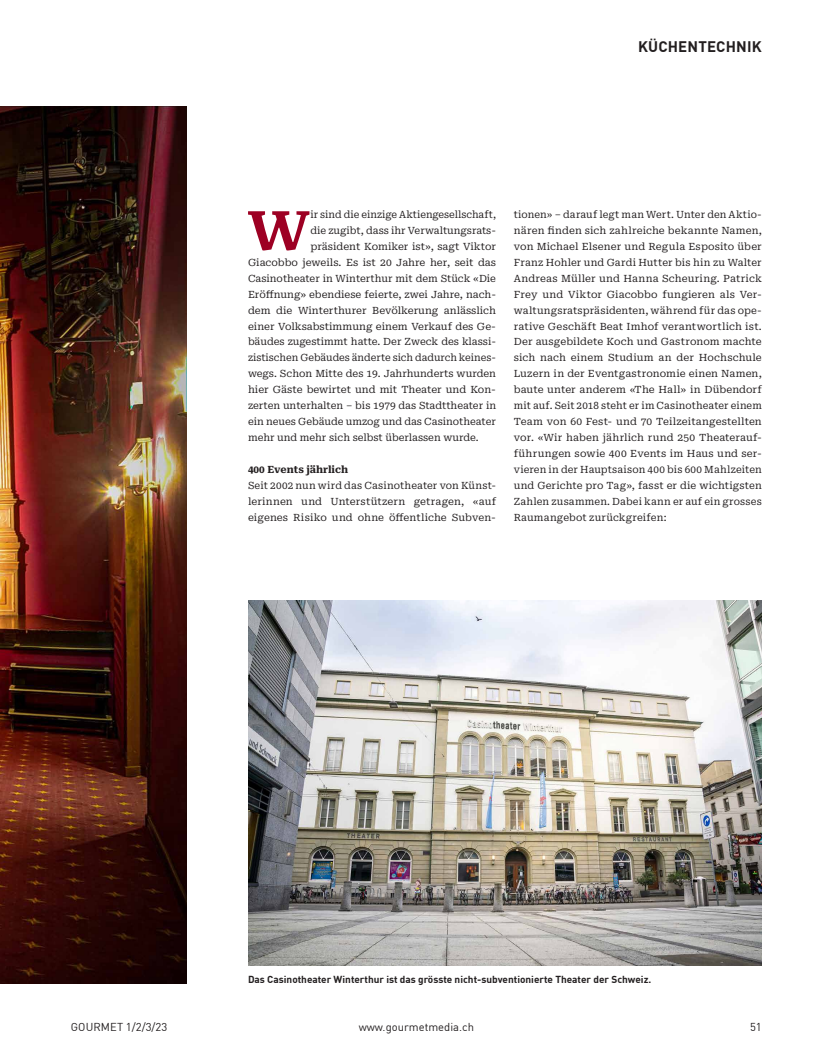
<style>
.page{position:relative;width:815px;height:1063px;background:#fff}
.page>*{position:absolute;margin:0;border:0;box-sizing:border-box;transform-origin:0 0}
.t1{font:700 58px "Franziska OT";color:#9d0023}
.t2{font:700 15px "DINOT";letter-spacing:.01em;color:#231f20}
.t3{font:11.25px "DINOT";color:#231f20}
.t4{font:10px/16px "Roboto Serif";color:#231f20;text-align:justify}
.t5{font:700 10px "DINOT";color:#231f20}
.t6{font:700 10px "Roboto Serif";color:#231f20}
</style>
<div class="page">
<img style="left:248px;top:601px;width:514px;height:364px">
<img style="left:0;top:106px;width:186px;height:877px">
<h2 class="t2" style="left:638px;top:35px;width:125px">KÜCHENTECHNIK</h2>
<h1 class="t1" style="left:247px;top:196px;width:65px">W</h1>
<p class="t4" style="left:310px;top:206px;width:187px">ir sind die einzige Aktiengesellschaft,</p>
<p class="t4" style="left:310px;top:222px;width:187px">die zugibt, dass ihr Verwaltungsrats-</p>
<p class="t4" style="left:310px;top:238px;width:187px">präsident Komiker ist», sagt Viktor</p>
<p class="t4" style="left:248px;top:254px;width:250px">Giacobbo jeweils. Es ist 20 Jahre her, seit das</p>
<p class="t4" style="left:248px;top:269px;width:250px">Casinotheater in Winterthur mit dem Stück «Die</p>
<p class="t4" style="left:248px;top:285px;width:250px">Eröffnung» ebendiese feierte, zwei Jahre, nach-</p>
<p class="t4" style="left:248px;top:301px;width:250px">dem die Winterthurer Bevölkerung anlässlich</p>
<p class="t4" style="left:248px;top:317px;width:250px">einer Volksabstimmung einem Verkauf des Ge-</p>
<p class="t4" style="left:248px;top:333px;width:250px">bäudes zugestimmt hatte. Der Zweck des klassi-</p>
<p class="t4" style="left:248px;top:349px;width:250px">zistischen Gebäudes änderte sich dadurch keines-</p>
<p class="t4" style="left:248px;top:365px;width:250px">wegs. Schon Mitte des 19. Jahrhunderts wurden</p>
<p class="t4" style="left:248px;top:381px;width:250px">hier Gäste bewirtet und mit Theater und Kon-</p>
<p class="t4" style="left:248px;top:397px;width:250px">zerten unterhalten – bis 1979 das Stadttheater in</p>
<p class="t4" style="left:248px;top:413px;width:250px">ein neues Gebäude umzog und das Casinotheater</p>
<p class="t4" style="left:248px;top:429px;width:232px">mehr und mehr sich selbst überlassen wurde.</p>
<p class="t6" style="left:248px;top:462px;width:102px">400 Events jährlich</p>
<p class="t4" style="left:248px;top:477px;width:250px">Seit 2002 nun wird das Casinotheater von Künst&shy;lerinnen und Unterstützern getragen, «auf eigenes Risiko und ohne öffentliche Subven-</p>
<p class="t4" style="left:514px;top:206px;width:250px">tionen» – darauf legt man Wert. Unter den Aktio&shy;nären finden sich zahlreiche bekannte Namen, von Michael Elsener und Regula Esposito über Franz Hohler und Gardi Hutter bis hin zu Walter Andreas Müller und Hanna Scheuring. Patrick Frey und Viktor Giacobbo fungieren als Ver&shy;waltungsratspräsidenten, während für das ope&shy;rative Geschäft Beat Imhof verantwortlich ist.<br>Der ausgebildete Koch und Gastronom machte sich nach einem Studium an der Hochschule Luzern in der Eventgastronomie einen Namen, baute unter anderem «The Hall» in Dübendorf mit auf. Seit 2018 steht er im Casinotheater einem Team von 60 Fest- und 70 Teilzeitangestellten vor. «Wir haben jährlich rund 250 Theaterauf&shy;führungen sowie 400 Events im Haus und ser&shy;vieren in der Hauptsaison 400 bis 600 Mahlzeiten und Gerichte pro Tag», fasst er die wichtigsten Zahlen zusammen. Dabei kann er auf ein grosses Raumangebot zurückgreifen:</p>
<p class="t5" style="left:248px;top:972px;width:405px">Das Casinotheater Winterthur ist das grösste nicht-subventionierte Theater der Schweiz.</p>
<p class="t3" style="left:71px;top:1018px;width:98px">GOURMET 1/2/3/23</p>
<p class="t3" style="left:359px;top:1018px;width:117px">www.gourmetmedia.ch</p>
<p class="t3" style="left:750px;top:1018px;width:13px">51</p>
</div>
